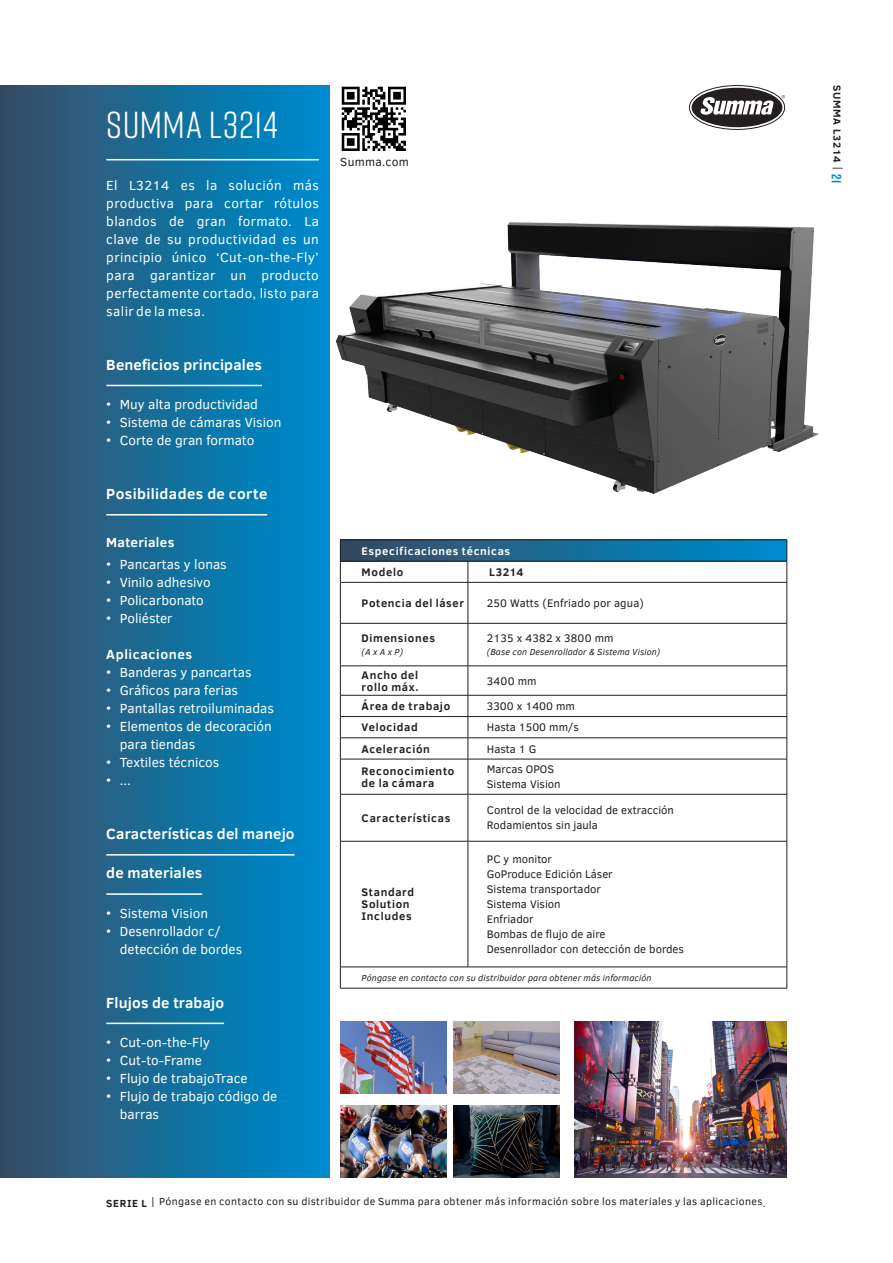
<style>
.page{position:relative;width:893px;height:1263px;background:#fff}
.page>*{position:absolute;margin:0;border:0;box-sizing:border-box;transform-origin:0 0}
.Rift-titel-white{font:37.5px "Rift";letter-spacing:.02em;color:#fff}
.Subtitel_-inverted{font:700 15px "Clear Sans";letter-spacing:.01em;color:#fff}
.t1{font:13.5px/18px "Clear Sans";color:#fff}
.Subtitel_w_o_line{font:700 13.5px "Clear Sans";letter-spacing:.035em;color:#fff}
.t2{font:12px "Clear Sans";letter-spacing:.025em;color:#231f20}
.Table__Bullets{font:11.25px "Clear Sans";color:#231f20}
.t3{font:700 11.25px/12px "Clear Sans";letter-spacing:.06em;color:#231f20}
.t4{font:700 11.25px "Clear Sans";letter-spacing:.06em;color:#fff}
.t5{font:10.5px "Clear Sans";letter-spacing:.035em;color:#231f20}
.t6{font:700 10.5px "Clear Sans";letter-spacing:.06em;color:#231f20}
.t7{font:italic 9px "Clear Sans";letter-spacing:.015em;color:#231f20}
.s1{font-weight:700}
.s2{font-weight:400}
.s3{font-family:"Rift";font-size:13.5px;color:#008cd2}
</style>
<div class="page">
<img style="left:336px;top:222px;width:483px;height:272px">
<div style="left:0;top:85px;width:330px;height:1093px;background:linear-gradient(to right,#394d63,#008dd0)"></div>
<hr style="left:106px;top:159px;width:213px;height:1px;background:#fff">
<hr style="left:106px;top:385px;width:156px;height:1px;background:#fff">
<hr style="left:106px;top:514px;width:161px;height:1px;background:#fff">
<hr style="left:106px;top:854px;width:189px;height:1px;background:#fff">
<hr style="left:106px;top:893px;width:96px;height:2px;background:#fff">
<hr style="left:106px;top:1022px;width:118px;height:2px;background:#fff">
<svg style="left:689px;top:85px;width:96px;height:45px"></svg>
<img style="left:341px;top:86px;width:65px;height:65px">
<img style="left:574px;top:1021px;width:212px;height:157px">
<img style="left:453px;top:1021px;width:107px;height:72px">
<img style="left:453px;top:1106px;width:107px;height:72px">
<img style="left:340px;top:1021px;width:106px;height:72px">
<img style="left:340px;top:1106px;width:106px;height:72px">
<div style="left:340px;top:540px;width:447px;height:21px;background:linear-gradient(to right,#3a4a5e,#008dd1)"></div>
<svg style="left:787px;top:967px;width:1px;height:21px"></svg>
<hr style="left:340px;top:540px;width:128px;height:1px;background:#231f20">
<hr style="left:468px;top:540px;width:319px;height:1px;background:#231f20">
<hr style="left:340px;top:561px;width:128px;height:1px;background:#231f20">
<svg style="left:340px;top:541px;width:1px;height:41px"></svg>
<hr style="left:468px;top:561px;width:319px;height:1px;background:#231f20">
<svg style="left:468px;top:561px;width:1px;height:21px"></svg>
<svg style="left:787px;top:540px;width:1px;height:42px"></svg>
<hr style="left:340px;top:582px;width:128px;height:1px;background:#231f20">
<hr style="left:340px;top:582px;width:1px;height:41px;background:#231f20">
<hr style="left:468px;top:582px;width:319px;height:1px;background:#231f20">
<hr style="left:468px;top:582px;width:1px;height:41px;background:#231f20">
<hr style="left:787px;top:582px;width:1px;height:41px;background:#231f20">
<hr style="left:340px;top:623px;width:128px;height:1px;background:#231f20">
<hr style="left:340px;top:623px;width:1px;height:43px;background:#231f20">
<hr style="left:468px;top:623px;width:319px;height:1px;background:#231f20">
<hr style="left:468px;top:623px;width:1px;height:43px;background:#231f20">
<hr style="left:787px;top:623px;width:1px;height:43px;background:#231f20">
<hr style="left:340px;top:666px;width:128px;height:1px;background:#231f20">
<hr style="left:468px;top:666px;width:319px;height:1px;background:#231f20">
<hr style="left:340px;top:695px;width:128px;height:1px;background:#231f20">
<hr style="left:468px;top:695px;width:319px;height:1px;background:#231f20">
<hr style="left:340px;top:716px;width:128px;height:1px;background:#231f20">
<hr style="left:468px;top:716px;width:319px;height:1px;background:#231f20">
<hr style="left:340px;top:737px;width:128px;height:1px;background:#231f20">
<svg style="left:340px;top:666px;width:1px;height:93px"></svg>
<hr style="left:468px;top:737px;width:319px;height:1px;background:#231f20">
<svg style="left:468px;top:666px;width:1px;height:93px"></svg>
<svg style="left:787px;top:666px;width:1px;height:93px"></svg>
<hr style="left:340px;top:759px;width:128px;height:1px;background:#231f20">
<hr style="left:340px;top:759px;width:1px;height:35px;background:#231f20">
<hr style="left:468px;top:759px;width:319px;height:1px;background:#231f20">
<hr style="left:468px;top:759px;width:1px;height:35px;background:#231f20">
<hr style="left:787px;top:759px;width:1px;height:35px;background:#231f20">
<hr style="left:340px;top:794px;width:128px;height:1px;background:#231f20">
<hr style="left:340px;top:794px;width:1px;height:47px;background:#231f20">
<hr style="left:468px;top:794px;width:319px;height:1px;background:#231f20">
<hr style="left:468px;top:794px;width:1px;height:47px;background:#231f20">
<hr style="left:787px;top:794px;width:1px;height:47px;background:#231f20">
<hr style="left:340px;top:841px;width:128px;height:1px;background:#231f20">
<hr style="left:340px;top:841px;width:1px;height:126px;background:#231f20">
<hr style="left:468px;top:841px;width:319px;height:1px;background:#231f20">
<hr style="left:468px;top:841px;width:1px;height:126px;background:#231f20">
<hr style="left:787px;top:841px;width:1px;height:126px;background:#231f20">
<hr style="left:340px;top:967px;width:128px;height:1px;background:#231f20">
<svg style="left:340px;top:967px;width:1px;height:21px"></svg>
<hr style="left:468px;top:967px;width:319px;height:1px;background:#231f20">
<hr style="left:340px;top:988px;width:128px;height:1px;background:#231f20">
<hr style="left:468px;top:988px;width:319px;height:1px;background:#231f20">
<p class="Rift-titel-white" style="left:106px;top:98px;width:173px">SUMMA L3214</p>
<p class="t1" style="left:106px;top:176px;width:214px;text-align:justify">El L3214 es la solución más productiva para cortar rótulos blandos de gran formato. La clave de su productividad es un principio único ‘Cut-on-the-Fly’ para garantizar un producto perfectamente cortado, listo para salir de la mesa.</p>
<p class="Subtitel_-inverted" style="left:106px;top:354px;width:157px">Beneficios principales</p>
<p class="t1" style="left:106px;top:395px;width:153px">• Muy alta productividad</p>
<p class="t1" style="left:106px;top:413px;width:177px">• Sistema de cámaras Vision</p>
<p class="t1" style="left:106px;top:431px;width:149px">• Corte de gran formato</p>
<p class="Subtitel_-inverted" style="left:106px;top:483px;width:163px">Posibilidades de corte</p>
<p class="Subtitel_w_o_line" style="left:106px;top:532px;width:70px">Materiales</p>
<p class="t1" style="left:106px;top:555px;width:122px">• Pancartas y lonas</p>
<p class="t1" style="left:106px;top:573px;width:106px">• Vinilo adhesivo</p>
<p class="t1" style="left:106px;top:591px;width:99px">• Policarbonato</p>
<p class="t1" style="left:106px;top:609px;width:68px">• Poliéster</p>
<p class="Subtitel_w_o_line" style="left:106px;top:644px;width:88px">Aplicaciones</p>
<p class="t1" style="left:106px;top:663px;width:147px">• Banderas y pancartas</p>
<p class="t1" style="left:106px;top:681px;width:133px">• Gráficos para ferias</p>
<p class="t1" style="left:106px;top:699px;width:169px">• Pantallas retroiluminadas</p>
<p class="t1" style="left:120px;top:717px;width:154px;text-indent:-14px">• Elementos de decoración para tiendas</p>
<p class="t1" style="left:106px;top:753px;width:115px">• Textiles técnicos</p>
<p class="t1" style="left:106px;top:771px;width:26px">• ...</p>
<p class="Subtitel_-inverted" style="left:106px;top:823px;width:190px">Características del manejo</p>
<p class="Subtitel_-inverted" style="left:106px;top:862px;width:98px">de materiales</p>
<p class="t1" style="left:106px;top:904px;width:103px">• Sistema Vision</p>
<p class="t1" style="left:120px;top:922px;width:124px;text-indent:-14px">• Desenrollador c/ detección de bordes</p>
<p class="Subtitel_-inverted" style="left:106px;top:991px;width:119px">Flujos de trabajo</p>
<p class="t1" style="left:106px;top:1033px;width:105px">• Cut-on-the-Fly</p>
<p class="t1" style="left:106px;top:1051px;width:97px">• Cut-to-Frame</p>
<p class="t1" style="left:106px;top:1069px;width:143px">• Flujo de trabajoTrace</p>
<p class="t1" style="left:120px;top:1087px;width:159px;text-indent:-14px">• Flujo de trabajo código de barras</p>
<p class="t2" style="left:340px;top:154px;width:70px">Summa.com</p>
<p class="t4" style="left:362px;top:542px;width:150px">Especificaciones técnicas</p>
<p class="t3" style="left:362px;top:565px;width:43px">Modelo</p>
<p class="t3" style="left:489px;top:565px;width:36px">L3214</p>
<p class="t3" style="left:362px;top:597px;width:104px">Potencia del láser</p>
<p class="Table__Bullets" style="left:487px;top:595px;width:159px">250 Watts (Enfriado por agua)</p>
<p class="t3" style="left:362px;top:632px;width:75px">Dimensiones</p>
<p class="t7" style="left:362px;top:646px;width:43px">(A x A x P)</p>
<p class="Table__Bullets" style="left:487px;top:630px;width:128px">2135 x 4382 x 3800 mm</p>
<p class="t7" style="left:487px;top:646px;width:175px">(Base con Desenrollador &amp; Sistema Vision)</p>
<p class="t3" style="left:362px;top:668px;width:59px">Ancho del rollo máx.</p>
<p class="Table__Bullets" style="left:487px;top:673px;width:51px">3400 mm</p>
<p class="t3" style="left:362px;top:700px;width:90px">Área de trabajo</p>
<p class="Table__Bullets" style="left:487px;top:699px;width:90px">3300 x 1400 mm</p>
<p class="t3" style="left:362px;top:721px;width:58px">Velocidad</p>
<p class="Table__Bullets" style="left:487px;top:720px;width:94px">Hasta 1500 mm/s</p>
<p class="t3" style="left:362px;top:742px;width:70px">Aceleración</p>
<p class="Table__Bullets" style="left:487px;top:741px;width:51px">Hasta 1 G</p>
<p class="t3" style="left:362px;top:764px;width:94px">Reconocimiento de la cámara</p>
<p class="Table__Bullets" style="left:487px;top:762px;width:69px">Marcas OPOS</p>
<p class="Table__Bullets" style="left:487px;top:777px;width:75px">Sistema Vision</p>
<p class="t3" style="left:362px;top:811px;width:90px">Características</p>
<p class="Table__Bullets" style="left:487px;top:803px;width:189px">Control de la velocidad de extracción</p>
<p class="Table__Bullets" style="left:487px;top:818px;width:112px">Rodamientos sin jaula</p>
<p class="Table__Bullets" style="left:487px;top:852px;width:67px">PC y monitor</p>
<p class="Table__Bullets" style="left:487px;top:867px;width:127px">GoProduce Edición Láser</p>
<p class="Table__Bullets" style="left:487px;top:882px;width:116px">Sistema transportador</p>
<p class="Table__Bullets" style="left:487px;top:897px;width:75px">Sistema Vision</p>
<p class="Table__Bullets" style="left:487px;top:912px;width:48px">Enfriador</p>
<p class="Table__Bullets" style="left:487px;top:927px;width:120px">Bombas de flujo de aire</p>
<p class="Table__Bullets" style="left:487px;top:942px;width:199px">Desenrollador con detección de bordes</p>
<p class="t7" style="left:362px;top:971px;width:291px">Póngase en contacto con su distribuidor para obtener más información</p>
<p class="t3" style="left:362px;top:886px;width:54px">Standard</p>
<p class="t3" style="left:362px;top:898px;width:50px">Solution</p>
<p class="t3" style="left:362px;top:910px;width:52px">Includes</p>
<p class="t6" style="left:106px;top:1195px;width:14px">SERIE</p>
<p class="t5" style="left:142px;top:1195px;width:626px"><span class="s1">L</span> | Póngase en contacto con su distribuidor de Summa para obtener más información sobre los materiales y las aplicaciones.</p>
<p class="t6" style="left:845px;top:85px;width:100px;rotate:90deg">Summa L3214 <span class="s2">|</span> <span class="s3">21</span></p>
</div>
